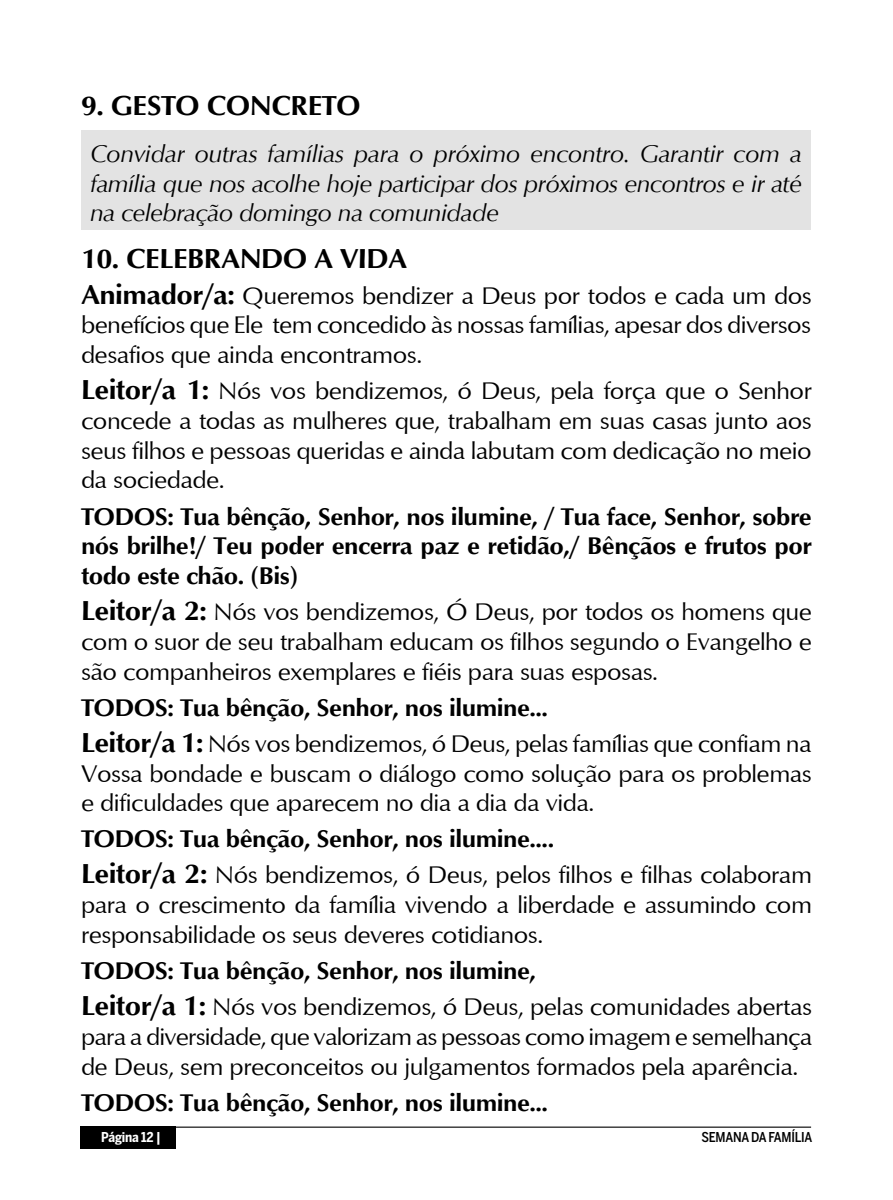
<style>
.page{position:relative;width:893px;height:1200px;background:#fff}
.page>*{position:absolute;margin:0;border:0;box-sizing:border-box;transform-origin:0 0}
.t1{font:700 28.12px "Optimum";letter-spacing:-.02em;color:#000}
.t2{font:24.75px/29.7px "Optimum";letter-spacing:-.02em;color:#000}
.t3{font:700 24.75px/29.7px "Optimum";letter-spacing:-.02em;color:#000;text-align:justify}
.t4{font:italic 24.75px/29.7px "Optimum";letter-spacing:-.02em;color:#000;text-align:justify}
.t5{font:500 13.5px "Benton Sans Cond";letter-spacing:-.02em;color:#000}
.t6{font:700 13.5px "Benton Sans Cond";letter-spacing:-.02em;color:#fff}
.s1{font-weight:700;font-size:28.12px}
.s2{font-weight:700}
</style>
<div class="page">
<div style="left:81px;top:130px;width:730px;height:100px;background:#e3e3e3"></div>
<hr style="left:122px;top:1126px;width:689px;height:1px;background:#000">
<div style="left:80px;top:1126px;width:95px;height:22px;background:#000"></div>
<p class="t1" style="left:81px;top:89px;width:281px">9. GESTO CONCRETO</p>
<p class="t4" style="left:90px;top:138px;width:713px">Convidar outras famílias para o próximo encontro. Garantir com a família que nos acolhe hoje participar dos próximos encontros e ir até na celebração domingo na comunidade</p>
<p class="t1" style="left:81px;top:242px;width:328px">10. CELEBRANDO A VIDA</p>
<p class="t2" style="left:81px;top:280px;width:732px;text-align:justify"><span class="s1">Animador/a:</span> Queremos bendizer a Deus por todos e cada um dos benefícios que Ele tem concedido às nossas famílias, apesar dos diversos desafios que ainda encontramos.</p>
<p class="t2" style="left:81px;top:375px;width:732px;text-align:justify"><span class="s1">Leitor/a 1:</span> Nós vos bendizemos, ó Deus, pela força que o Senhor concede a todas as mulheres que, trabalham em suas casas junto aos seus filhos e pessoas queridas e ainda labutam com dedicação no meio da sociedade.</p>
<p class="t3" style="left:81px;top:501px;width:732px">TODOS: Tua bênção, Senhor, nos ilumine, / Tua face, Senhor, sobre nós brilhe!/ Teu poder encerra paz e retidão,/ Bênçãos e frutos por todo este chão. (Bis)</p>
<p class="t2" style="left:81px;top:596px;width:732px;text-align:justify"><span class="s1">Leitor/a 2:</span> Nós vos bendizemos, Ó Deus, por todos os homens que com o suor de seu trabalham educam os filhos segundo o Evangelho e são companheiros exemplares e fiéis para suas esposas.</p>
<p class="t2" style="left:81px;top:688px;width:732px;line-height:36px"><span class="s2">TODOS: Tua bênção, Senhor, nos ilumine...<br></span><span class="s1">Leitor/a 1:</span> Nós vos bendizemos, ó Deus, pelas famílias que confiam na</p>
<p class="t2" style="left:81px;top:757px;width:732px">Vossa bondade e buscam o diálogo como solução para os problemas e dificuldades que aparecem no dia a dia da vida.</p>
<p class="t2" style="left:81px;top:820px;width:732px;line-height:36px"><span class="s2">TODOS: Tua bênção, Senhor, nos ilumine....<br></span><span class="s1">Leitor/a 2:</span> Nós bendizemos, ó Deus, pelos filhos e filhas colaboram</p>
<p class="t2" style="left:81px;top:888px;width:732px">para o crescimento da família vivendo a liberdade e assumindo com responsabilidade os seus deveres cotidianos.</p>
<p class="t2" style="left:81px;top:951px;width:732px;line-height:36px"><span class="s2">TODOS: Tua bênção, Senhor, nos ilumine,<br></span><span class="s1">Leitor/a 1:</span> Nós vos bendizemos, ó Deus, pelas comunidades abertas</p>
<p class="t2" style="left:81px;top:1020px;width:733px">para a diversidade, que valorizam as pessoas como imagem e semelhança de Deus, sem preconceitos ou julgamentos formados pela aparência.</p>
<p class="t3" style="left:81px;top:1086px;width:469px">TODOS: Tua bênção, Senhor, nos ilumine...</p>
<p class="t6" style="left:101px;top:1128px;width:61px">Página 12 |</p>
<p class="t5" style="left:701px;top:1128px;width:112px">SEMANA DA FAMÍLIA</p>
</div>
